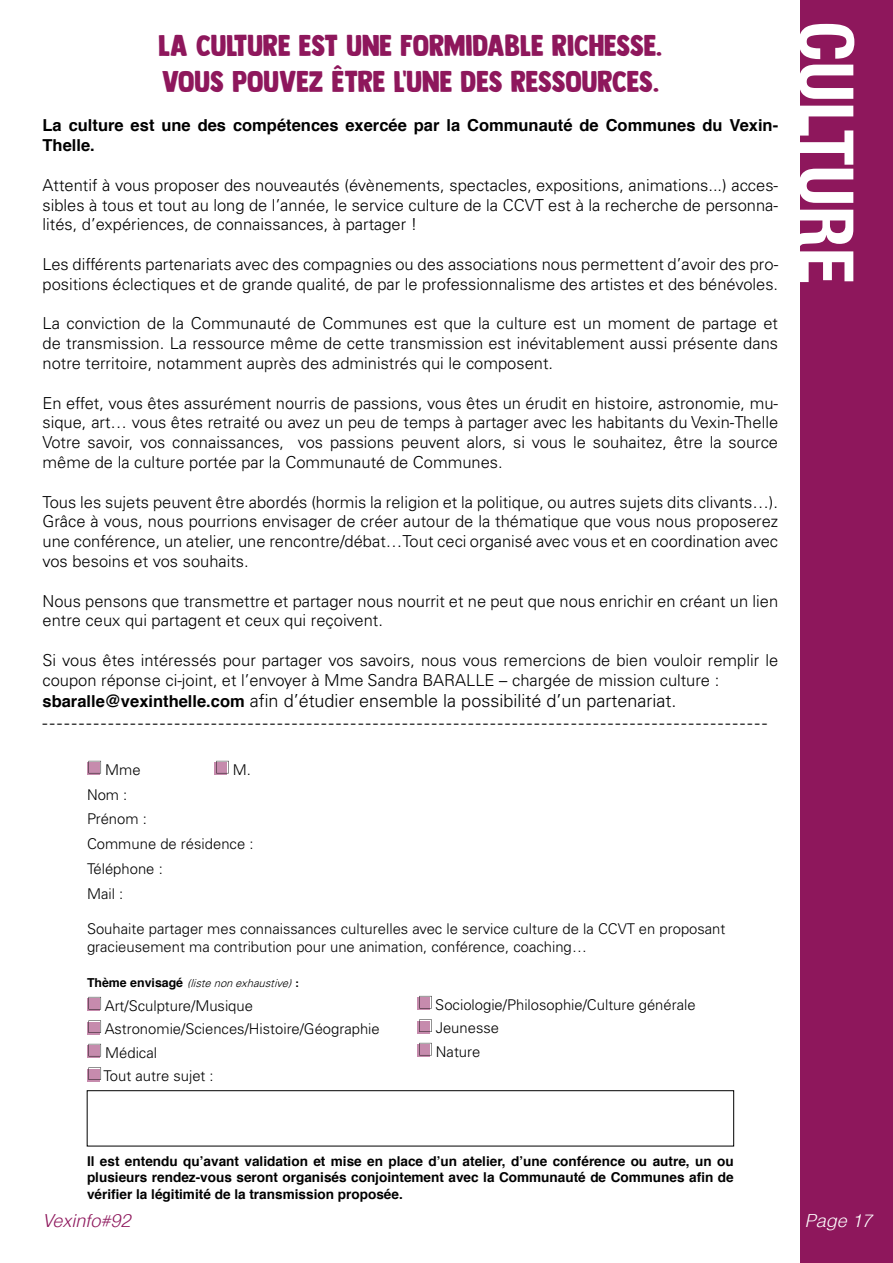
<style>
.page{position:relative;width:893px;height:1263px;background:#fff}
.page>*{position:absolute;margin:0;border:0;box-sizing:border-box;transform-origin:0 0}
.t1{font:700 condensed 75px "Helvetica Neue";color:#fff}
.t2{font:30px/36px "DK Longreach";color:#8e175c}
.t3{font:300 18px/21.6px "Univers LT Pro 45";color:#000}
.t4{font:italic 300 18px "Helvetica";color:#8e175c}
.t5{font:italic 300 18px "Helvetica";color:#fff}
.t6{font:300 16.5px/19.8px "Univers LT Pro 45";color:#000;text-align:justify}
.t7{font:700 16.5px/19.8px "Helvetica";color:#000}
.t8{font:300 14.85px/23.5px "Univers LT Pro 45";color:#000}
.t9{font:700 13.65px/16.4px "Helvetica";color:#000;text-align:justify}
.t10{font:italic 300 11.1px "Univers LT Pro 45";color:#000}
.s1{font-family:"Helvetica";font-weight:700;font-size:16.5px}
.s2{font-family:"Helvetica";font-weight:700;font-style:normal;font-size:12.3px}
.s3{font-family:"Helvetica";font-weight:700;font-style:normal}
</style>
<div class="page">
<div style="left:87px;top:763px;width:12px;height:12px;background:#79556a"></div>
<svg style="left:89px;top:761px;width:12px;height:12px"></svg>
<svg style="left:215px;top:763px;width:12px;height:12px"></svg>
<svg style="left:216px;top:761px;width:13px;height:12px"></svg>
<div style="left:87px;top:999px;width:12px;height:12px;background:#704f62"></div>
<svg style="left:89px;top:997px;width:12px;height:12px"></svg>
<div style="left:87px;top:1022px;width:12px;height:12px;background:#704f62"></div>
<svg style="left:89px;top:1020px;width:12px;height:13px"></svg>
<div style="left:87px;top:1046px;width:12px;height:12px;background:#765367"></div>
<svg style="left:89px;top:1044px;width:12px;height:12px"></svg>
<div style="left:87px;top:1069px;width:12px;height:12px;background:#704f62"></div>
<svg style="left:89px;top:1067px;width:12px;height:13px"></svg>
<svg style="left:418px;top:998px;width:12px;height:12px"></svg>
<svg style="left:419px;top:996px;width:13px;height:12px"></svg>
<div style="left:418px;top:1021px;width:12px;height:12px;background:#c68bad"></div>
<svg style="left:419px;top:1019px;width:13px;height:13px"></svg>
<svg style="left:418px;top:1045px;width:12px;height:12px"></svg>
<svg style="left:419px;top:1043px;width:13px;height:12px"></svg>
<div style="left:87px;top:1090px;width:647px;height:56px;border:1px solid #000"></div>
<div style="left:800px;top:0;width:93px;height:1263px;background:#8e175c"></div>
<h2 class="t2" style="left:159px;top:27px;width:505px">LA CULTURE EST UNE FORMIDABLE RICHESSE.<br>VOUS POUVEZ ÊTRE L'UNE DES RESSOURCES.</h2>
<p class="t7" style="left:43px;top:116px;width:737px">La culture est une des compétences exercée par la Communauté de Communes du Vexin-<br>Thelle.</p>
<p class="t6" style="left:43px;top:174px;width:737px">Attentif à vous proposer des nouveautés (évènements, spectacles, expositions, animations...) acces&shy;sibles à tous et tout au long de l’année, le service culture de la CCVT est à la recherche de personna&shy;lités, d’expériences, de connaissances, à partager !</p>
<p class="t6" style="left:43px;top:254px;width:737px">Les différents partenariats avec des compagnies ou des associations nous permettent d’avoir des pro&shy;positions éclectiques et de grande qualité, de par le professionnalisme des artistes et des bénévoles.</p>
<p class="t6" style="left:43px;top:313px;width:737px">La conviction de la Communauté de Communes est que la culture est un moment de partage et de transmission. La ressource même de cette transmission est inévitablement aussi présente dans notre territoire, notamment auprès des administrés qui le composent.</p>
<p class="t6" style="left:43px;top:392px;width:737px">En effet, vous êtes assurément nourris de passions, vous êtes un érudit en histoire, astronomie, mu&shy;sique, art… vous êtes retraité ou avez un peu de temps à partager avec les habitants du Vexin-Thelle Votre savoir, vos connaissances, vos passions peuvent alors, si vous le souhaitez, être la source même de la culture portée par la Communauté de Communes.</p>
<p class="t6" style="left:43px;top:491px;width:737px">Tous les sujets peuvent être abordés (hormis la religion et la politique, ou autres sujets dits clivants…).<br>Grâce à vous, nous pourrions envisager de créer autour de la thématique que vous nous proposerez une conférence, un atelier, une rencontre/débat…Tout ceci organisé avec vous et en coordination avec vos besoins et vos souhaits.</p>
<p class="t6" style="left:43px;top:590px;width:737px">Nous pensons que transmettre et partager nous nourrit et ne peut que nous enrichir en créant un lien entre ceux qui partagent et ceux qui reçoivent.</p>
<p class="t6" style="left:43px;top:650px;width:737px">Si vous êtes intéressés pour partager vos savoirs, nous vous remercions de bien vouloir remplir le coupon réponse ci-joint, et l’envoyer à Mme Sandra BARALLE – chargée de mission culture :</p>
<p class="t3" style="left:43px;top:690px;width:726px"><span class="s1">sbaralle@vexinthelle.com</span> afin d’étudier ensemble la possibilité d’un partenariat. ---------------------------------------------------------------------------------------------------</p>
<p class="t8" style="left:105px;top:757px;width:37px">Mme</p>
<p class="t8" style="left:233px;top:757px;width:20px">M.</p>
<p class="t8" style="left:87px;top:781px;width:168px;line-height:24.8px">Nom :<br>Prénom :<br>Commune de résidence :<br>Téléphone :<br>Mail :</p>
<p class="t8" style="left:87px;top:919px;width:640px;line-height:17.9px">Souhaite partager mes connaissances culturelles avec le service culture de la CCVT en proposant gracieusement ma contribution pour une animation, conférence, coaching…</p>
<p class="t10" style="left:87px;top:976px;width:213px"><span class="s2">T h è m e e n v i s a g é</span> (listenonexhaustive) <span class="s3">:</span></p>
<p class="t8" style="left:103px;top:993px;width:278px">Art/Sculpture/Musique<br>Astronomie/Sciences/Histoire/Géographie<br>Médical<br>Tout autre sujet :</p>
<p class="t8" style="left:435px;top:992px;width:262px">Sociologie/Philosophie/Culture générale<br>Jeunesse<br>Nature</p>
<h1 class="t1" style="left:872px;top:21px;width:264px;rotate:90deg">CULTURE</h1>
<p class="t9" style="left:87px;top:1153px;width:648px">Il est entendu qu’avant validation et mise en place d’un atelier, d’une conférence ou autre, un ou plusieurs rendez-vous seront organisés conjointement avec la Communauté de Communes afin de vérifier la légitimité de la transmission proposée.</p>
<p class="t4" style="left:43px;top:1210px;width:90px">Vexinfo#92</p>
<p class="t5" style="left:805px;top:1210px;width:69px">Page 17</p>
</div>
